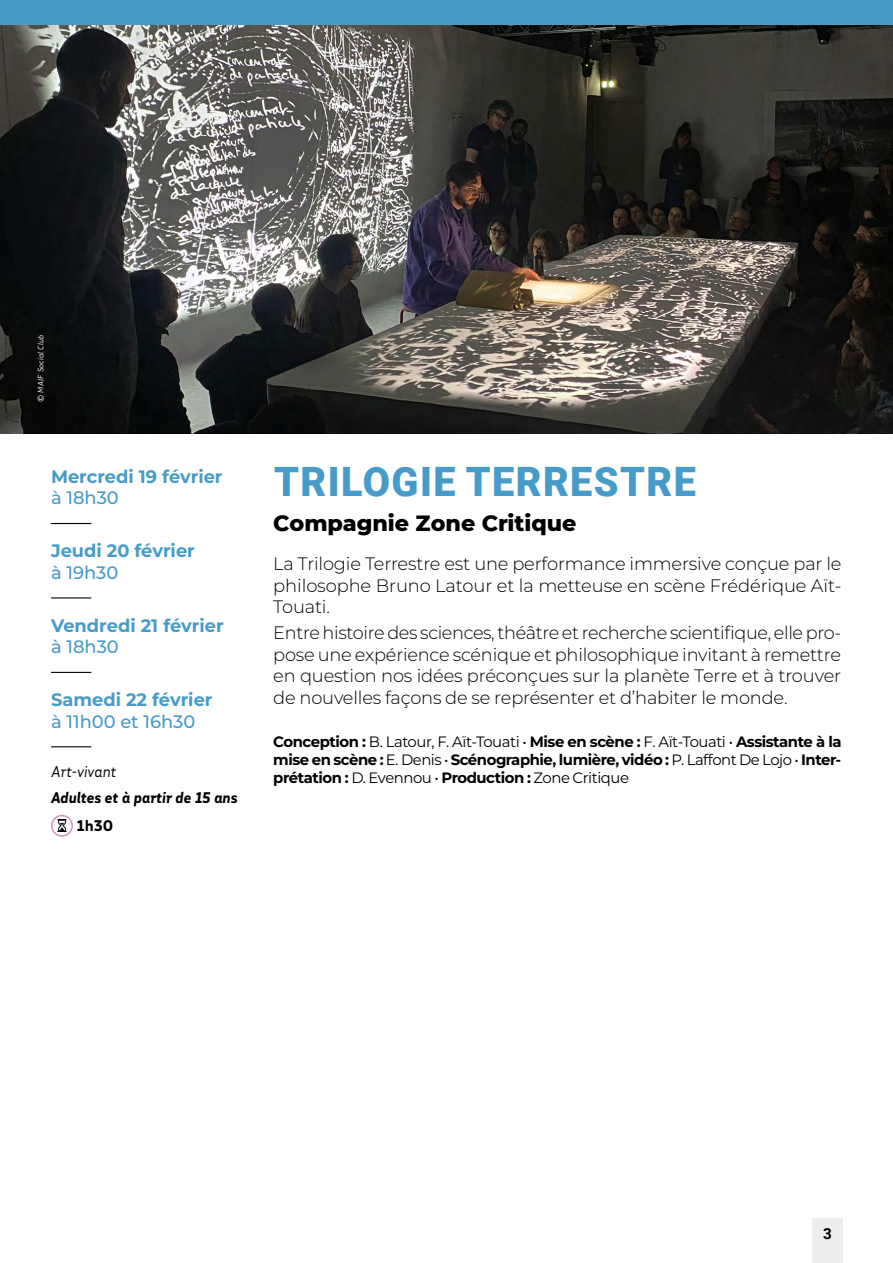
<style>
.page{position:relative;width:893px;height:1263px;background:#fff}
.page>*{position:absolute;margin:0;border:0;box-sizing:border-box;transform-origin:0 0}
.t1{font:900 40.5px "Roboto";letter-spacing:.035em;color:#479bc9}
.t2{font:800 22.5px "Montserrat";color:#000}
.t3{font:300 18px/21.6px "Montserrat";letter-spacing:-.01em;color:#000;text-align:justify}
.t4{font:700 18px "Montserrat";color:#479bc9}
.t5{font:500 18px "Montserrat";color:#479bc9}
.t6{font:700 15.15px "Roboto";color:#000}
.t7{font:700 15px/18px "Montserrat";letter-spacing:-.03em;color:#000;text-align:justify}
.t8{font:italic 700 15px "MAIF";color:#000}
.t9{font:italic 15px "MAIF";color:#000}
.t10{font:700 15px "MAIF";color:#000}
.t11{font:italic 7.5px "MAIF";letter-spacing:.025em;color:#fff}
.s1{font-weight:400}
</style>
<div class="page">
<div style="left:812px;top:1218px;width:31px;height:45px;background:#ededed"></div>
<div style="left:0;top:0;width:893px;height:26px;background:#479bc9"></div>
<hr style="left:51px;top:523px;width:40px;height:1px;background:#000">
<hr style="left:51px;top:597px;width:40px;height:1px;background:#000">
<hr style="left:51px;top:672px;width:40px;height:1px;background:#000">
<hr style="left:51px;top:746px;width:40px;height:1px;background:#000">
<svg style="left:52px;top:815px;width:20px;height:21px"></svg>
<svg style="left:56px;top:820px;width:12px;height:12px"></svg>
<div style="left:51px;top:815px;width:22px;height:22px;border:2px solid #cf95c2;border-radius:50%"></div>
<img style="left:0;top:26px;width:893px;height:408px">
<p class="t11" style="left:36px;top:402px;width:69px;rotate:-90deg">© MAIF Social Club</p>
<p class="t4" style="left:51px;top:464px;width:173px">Mercredi 19 février</p>
<p class="t5" style="left:51px;top:486px;width:69px">à 18h30</p>
<p class="t4" style="left:51px;top:539px;width:145px">Jeudi 20 février</p>
<p class="t5" style="left:51px;top:560px;width:69px">à 19h30</p>
<p class="t4" style="left:51px;top:613px;width:174px">Vendredi 21 février</p>
<p class="t5" style="left:51px;top:635px;width:69px">à 18h30</p>
<p class="t4" style="left:51px;top:687px;width:163px">Samedi 22 février</p>
<p class="t5" style="left:51px;top:709px;width:146px">à 11h00 et 16h30</p>
<p class="t9" style="left:51px;top:762px;width:67px">Art-vivant</p>
<p class="t8" style="left:51px;top:788px;width:188px">Adultes et à partir de 15 ans</p>
<p class="t10" style="left:77px;top:816px;width:38px">1h30</p>
<h1 class="t1" style="left:274px;top:453px;width:424px">TRILOGIE TERRESTRE</h1>
<p class="t2" style="left:273px;top:507px;width:305px">Compagnie Zone Critique</p>
<p class="t3" style="left:273px;top:552px;width:570px">La Trilogie Terrestre est une performance immersive conçue par le philosophe Bruno Latour et la metteuse en scène Frédérique Aït-Touati.</p>
<p class="t3" style="left:273px;top:621px;width:569px">Entre histoire des sciences, théâtre et recherche scientifique, elle pro&shy;pose une expérience scénique et philosophique invitant à remettre en question nos idées préconçues sur la planète Terre et à trouver de nouvelles façons de se représenter et d’habiter le monde.</p>
<p class="t7" style="left:273px;top:733px;width:570px">Conception : <span class="s1">B. Latour, F. Aït-Touati •</span> Mise en scène : <span class="s1">F. Aït-Touati •</span> Assistante à la mise en scène : <span class="s1">E. Denis •</span> Scénographie, lumière, vidéo : <span class="s1">P. Laffont De Lojo •</span> Inter&shy;prétation : <span class="s1">D. Evennou •</span> Production : <span class="s1">Zone Critique</span></p>
<p class="t6" style="left:823px;top:1223px;width:10px">3</p>
</div>
